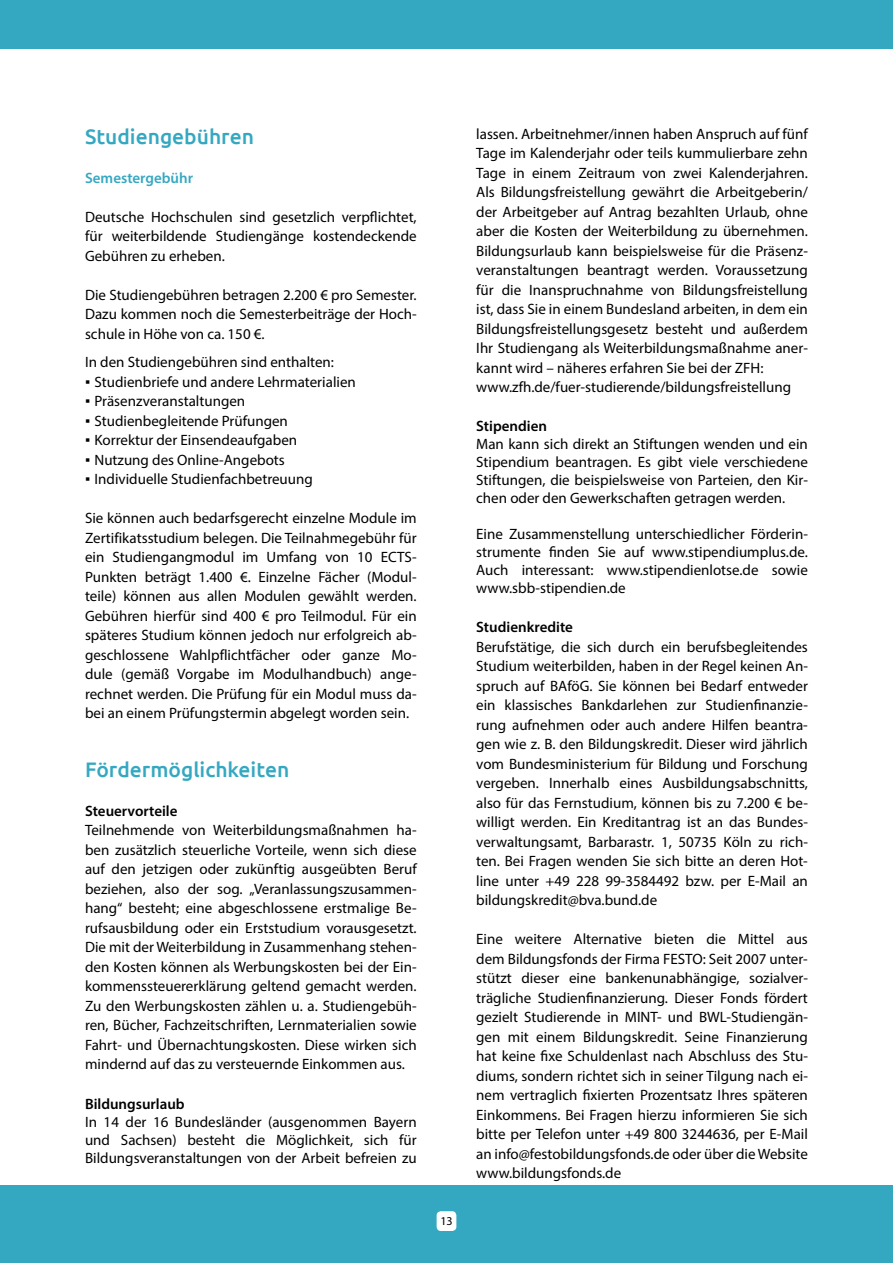
<style>
.page{position:relative;width:893px;height:1263px;background:#35a8c1}
.page>*{position:absolute;margin:0;border:0;box-sizing:border-box;transform-origin:0 0}
.t1{font:500 21px "Ubuntu";color:#35a8c1}
.t2{font:15px/19.5px "Myriad Pro";color:#000;text-align:justify}
.t3{font:600 15px "Myriad Pro";color:#000}
.t4{font:600 15px "Myriad Pro";color:#35a8c1}
.t5{font:12px "Myriad Pro";color:#000}
.s1{font-family:"Arial"}
</style>
<div class="page">
<div style="left:0;top:49px;width:893px;height:1135px;background:#fff"></div>
<div style="left:437px;top:1211px;width:19px;height:20px;background:#fff;border-radius:4px"></div>
<h1 class="t1" style="left:85px;top:123px;width:170px">Studiengebühren</h1>
<p class="t4" style="left:85px;top:168px;width:110px">Semestergebühr</p>
<p class="t2" style="left:85px;top:207px;width:333px">Deutsche Hochschulen sind gesetzlich verpflichtet, für weiterbildende Studiengänge kostendeckende Gebühren zu erheben.</p>
<p class="t2" style="left:85px;top:285px;width:333px">Die Studiengebühren betragen 2.200 € pro Semester.<br>Dazu kommen noch die Semesterbeiträge der Hoch&shy;schule in Höhe von ca. 150 €.</p>
<p class="t2" style="left:85px;top:352px;width:250px">In den Studiengebühren sind enthalten:</p>
<p class="t2" style="left:85px;top:372px;width:272px"><span class="s1">▪</span> Studienbriefe und andere Lehrmaterialien</p>
<p class="t2" style="left:85px;top:391px;width:162px"><span class="s1">▪</span> Präsenzveranstaltungen</p>
<p class="t2" style="left:85px;top:411px;width:204px"><span class="s1">▪</span> Studienbegleitende Prüfungen</p>
<p class="t2" style="left:85px;top:430px;width:214px"><span class="s1">▪</span> Korrektur der Einsendeaufgaben</p>
<p class="t2" style="left:85px;top:450px;width:201px"><span class="s1">▪</span> Nutzung des Online-Angebots</p>
<p class="t2" style="left:85px;top:469px;width:229px"><span class="s1">▪</span> Individuelle Studienfachbetreuung</p>
<p class="t2" style="left:85px;top:508px;width:333px">Sie können auch bedarfsgerecht einzelne Module im Zertifikatsstudium belegen. Die Teilnahmegebühr für ein Studiengangmodul im Umfang von 10 ECTS-Punkten beträgt 1.400 €. Einzelne Fächer (Modul&shy;teile) können aus allen Modulen gewählt werden.<br>Gebühren hierfür sind 400 € pro Teilmodul. Für ein späteres Studium können jedoch nur erfolgreich ab&shy;geschlossene Wahlpflichtfächer oder ganze Mo&shy;dule (gemäß Vorgabe im Modulhandbuch) ange&shy;rechnet werden. Die Prüfung für ein Modul muss da&shy;bei an einem Prüfungstermin abgelegt worden sein.</p>
<h1 class="t1" style="left:85px;top:756px;width:206px">Fördermöglichkeiten</h1>
<p class="t3" style="left:85px;top:801px;width:94px">Steuervorteile</p>
<p class="t2" style="left:85px;top:820px;width:333px">Teilnehmende von Weiterbildungsmaßnahmen ha&shy;ben zusätzlich steuerliche Vorteile, wenn sich diese auf den jetzigen oder zukünftig ausgeübten Beruf beziehen, also der sog. „Veranlassungszusammen&shy;hang“ besteht; eine abgeschlossene erstmalige Be&shy;rufsausbildung oder ein Erststudium vorausgesetzt.<br>Die mit der Weiterbildung in Zusammenhang stehen&shy;den Kosten können als Werbungskosten bei der Ein&shy;kommenssteuererklärung geltend gemacht werden.<br>Zu den Werbungskosten zählen u. a. Studiengebüh&shy;ren, Bücher, Fachzeitschriften, Lernmaterialien sowie Fahrt- und Übernachtungskosten. Diese wirken sich mindernd auf das zu versteuernde Einkommen aus.</p>
<p class="t3" style="left:85px;top:1094px;width:101px">Bildungsurlaub</p>
<p class="t2" style="left:85px;top:1112px;width:333px;line-height:18px">In 14 der 16 Bundesländer (ausgenommen Bayern und Sachsen) besteht die Möglichkeit, sich für Bildungsveranstaltungen von der Arbeit befreien zu</p>
<p class="t5" style="left:440px;top:1214px;width:14px">13</p>
<p class="t2" style="left:476px;top:124px;width:333px;text-align:left">lassen. Arbeitnehmer/innen haben Anspruch auf fünf Tage im Kalenderjahr oder teils kummulierbare zehn Tage in einem Zeitraum von zwei Kalenderjahren.<br>Als Bildungsfreistellung gewährt die Arbeitgeberin/ der Arbeitgeber auf Antrag bezahlten Urlaub, ohne aber die Kosten der Weiterbildung zu übernehmen.<br>Bildungsurlaub kann beispielsweise für die Präsenz&shy;veranstaltungen beantragt werden. Voraussetzung für die Inanspruchnahme von Bildungsfreistellung ist, dass Sie in einem Bundesland arbeiten, in dem ein Bildungsfreistellungsgesetz besteht und außerdem Ihr Studiengang als Weiterbildungsmaßnahme aner&shy;kannt wird – näheres erfahren Sie bei der ZFH: www.zfh.de/fuer-studierende/bildungsfreistellung</p>
<p class="t3" style="left:476px;top:417px;width:72px">Stipendien</p>
<p class="t2" style="left:476px;top:435px;width:333px;line-height:18px">Man kann sich direkt an Stiftungen wenden und ein Stipendium beantragen. Es gibt viele verschiedene Stiftungen, die beispielsweise von Parteien, den Kir&shy;chen oder den Gewerkschaften getragen werden.</p>
<p class="t2" style="left:476px;top:525px;width:333px;line-height:18px">Eine Zusammenstellung unterschiedlicher Förderin&shy;strumente finden Sie auf www.stipendiumplus.de.<br>Auch interessant: www.stipendienlotse.de sowie www.sbb-stipendien.de</p>
<p class="t3" style="left:476px;top:618px;width:98px">Studienkredite</p>
<p class="t2" style="left:476px;top:637px;width:333px">Berufstätige, die sich durch ein berufsbegleitendes Studium weiterbilden, haben in der Regel keinen An&shy;spruch auf BAföG. Sie können bei Bedarf entweder ein klassisches Bankdarlehen zur Studienfinanzie&shy;rung aufnehmen oder auch andere Hilfen beantra&shy;gen wie z. B. den Bildungskredit. Dieser wird jährlich vom Bundesministerium für Bildung und Forschung vergeben. Innerhalb eines Ausbildungsabschnitts, also für das Fernstudium, können bis zu 7.200 € be&shy;willigt werden. Ein Kreditantrag ist an das Bundes&shy;verwaltungsamt, Barbarastr. 1, 50735 Köln zu rich&shy;ten. Bei Fragen wenden Sie sich bitte an deren Hot&shy;line unter +49 228 99-3584492 bzw. per E-Mail an bildungskredit@bva.bund.de</p>
<p class="t2" style="left:476px;top:929px;width:333px">Eine weitere Alternative bieten die Mittel aus dem Bildungsfonds der Firma FESTO: Seit 2007 unter&shy;stützt dieser eine bankenunabhängige, sozialver&shy;trägliche Studienfinanzierung. Dieser Fonds fördert gezielt Studierende in MINT- und BWL-Studiengän&shy;gen mit einem Bildungskredit. Seine Finanzierung hat keine fixe Schuldenlast nach Abschluss des Stu&shy;diums, sondern richtet sich in seiner Tilgung nach ei&shy;nem vertraglich fixierten Prozentsatz Ihres späteren Einkommens. Bei Fragen hierzu informieren Sie sich bitte per Telefon unter +49 800 3244636, per E-Mail an info@festobildungsfonds.de oder über die Website www.bildungsfonds.de</p>
</div>
